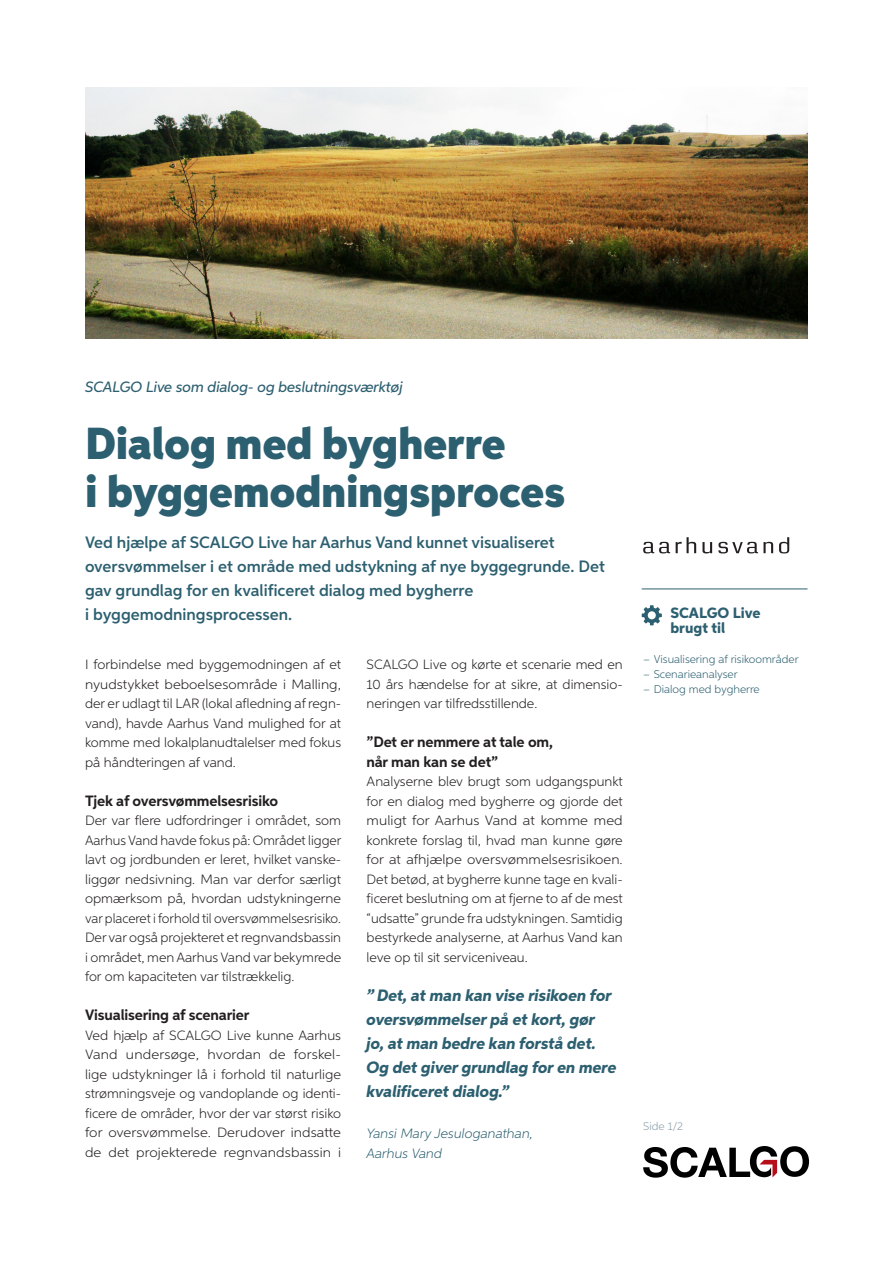
<style>
.page{position:relative;width:893px;height:1263px;background:#fff}
.page>*{position:absolute;margin:0;border:0;box-sizing:border-box;transform-origin:0 0}
.t1{font:900 45px/48px "Aspira";letter-spacing:-.01em;color:#2c5f70}
.Manchet{font:600 16.5px/24px "Aspira";color:#2c5f70}
.Citat_2{font:italic 800 16.5px/24px "Aspira";letter-spacing:-.005em;color:#2c5f70}
.t2{font:700 15px/19.5px "Aspira";letter-spacing:-.01em;color:#231f20}
.Tema{font:italic 500 15px "Aspira";letter-spacing:-.01em;color:#2c5f70}
.t3{font:800 15px/15px "Aspira";color:#2c5f70}
.B1{font:300 13.5px/19.5px "Aspira";color:#231f20;text-align:justify}
.Citat_afsender_2{font:italic 300 13.5px/19.5px "Aspira";color:#2c5f70}
.t4{font:300 11.25px "Aspira";color:#2c5f70}
.t5{font:300 11.25px "Aspira";color:#889ca8}
</style>
<div class="page">
<svg style="left:643px;top:1146px;width:166px;height:32px"></svg>
<svg style="left:642px;top:605px;width:20px;height:20px"></svg>
<hr style="left:642px;top:588px;width:165px;height:1px;background:#2c5f70">
<svg style="left:643px;top:537px;width:130px;height:16px"></svg>
<svg style="left:779px;top:537px;width:10px;height:16px"></svg>
<img style="left:85px;top:87px;width:723px;height:251px">
<p class="Tema" style="left:85px;top:378px;width:319px">SCALGO Live som dialog- og beslutningsværktøj</p>
<h1 class="t1" style="left:85px;top:420px;width:482px">Dialog med bygherre<br>i byggemodningsproces</h1>
<p class="Manchet" style="left:85px;top:530px;width:521px">Ved hjælpe af SCALGO Live har Aarhus Vand kunnet visualiseret oversvømmelser i et område med udstykning af nye byggegrunde. Det gav grundlag for en kvalificeret dialog med bygherre<br>i byggemodningsprocessen.</p>
<p class="B1" style="left:85px;top:654px;width:258px">I forbindelse med byggemodningen af et nyudstykket beboelsesområde i Malling, der er udlagt til LAR (lokal afledning af regn&shy;vand), havde Aarhus Vand mulighed for at komme med lokalplanudtalelser med fokus på håndteringen af vand.</p>
<h2 class="t2" style="left:85px;top:791px;width:195px">Tjek af oversvømmelsesrisiko</h2>
<p class="B1" style="left:85px;top:810px;width:258px">Der var flere udfordringer i området, som Aarhus Vand havde fokus på: Området ligger lavt og jordbunden er leret, hvilket vanske&shy;liggør nedsivning. Man var derfor særligt opmærksom på, hvordan udstykningerne var placeret i forhold til oversvømmelsesrisiko.<br>Der var også projekteret et regnvandsbassin i området, men Aarhus Vand var bekymrede for om kapaciteten var tilstrækkelig.</p>
<h2 class="t2" style="left:85px;top:1005px;width:166px">Visualisering af scenarier</h2>
<p class="B1" style="left:85px;top:1025px;width:258px">Ved hjælp af SCALGO Live kunne Aarhus Vand undersøge, hvordan de forskel&shy;lige udstykninger lå i forhold til naturlige strømningsveje og vandoplande og identi&shy;ficere de områder, hvor der var størst risiko for oversvømmelse. Derudover indsatte de det projekterede regnvandsbassin i</p>
<p class="B1" style="left:367px;top:654px;width:258px">SCALGO Live og kørte et scenarie med en 10 års hændelse for at sikre, at dimensio&shy;neringen var tilfredsstillende.</p>
<h2 class="t2" style="left:367px;top:732px;width:188px">”Det er nemmere at tale om, når man kan se det”</h2>
<p class="B1" style="left:367px;top:771px;width:258px">Analyserne blev brugt som udgangspunkt for en dialog med bygherre og gjorde det muligt for Aarhus Vand at komme med konkrete forslag til, hvad man kunne gøre for at afhjælpe oversvømmelsesrisikoen.<br>Det betød, at bygherre kunne tage en kvali&shy;ficeret beslutning om at fjerne to af de mest “udsatte” grunde fra udstykningen. Samtidig bestyrkede analyserne, at Aarhus Vand kan leve op til sit serviceniveau.</p>
<p class="Citat_2" style="left:366px;top:984px;width:252px">” Det, at man kan vise risikoen for oversvømmelser på et kort, gør jo, at man bedre kan forstå det.<br>Og det giver grundlag for en mere kvalificeret dialog.”</p>
<p class="Citat_afsender_2" style="left:366px;top:1123px;width:168px">Yansi Mary Jesuloganathan,<br>Aarhus Vand</p>
<h3 class="t3" style="left:670px;top:605px;width:92px">SCALGO Live brugt til</h3>
<p class="t4" style="left:643px;top:652px;width:157px">– Visualisering af risikoområder</p>
<p class="t4" style="left:643px;top:667px;width:96px">– Scenarieanalyser</p>
<p class="t4" style="left:643px;top:682px;width:118px">– Dialog med bygherre</p>
<p class="t5" style="left:643px;top:1119px;width:41px">Side 1/2</p>
</div>
